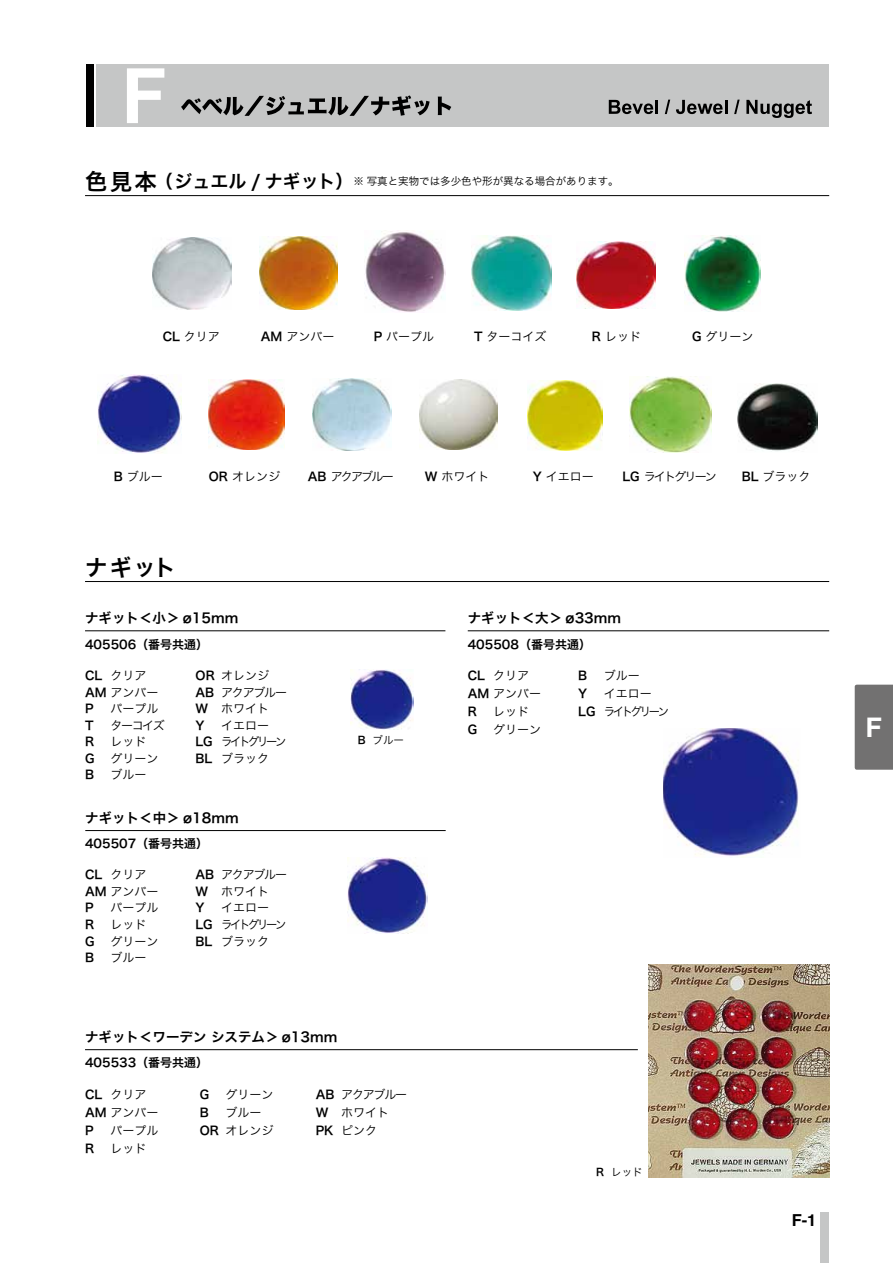
<style>
.page{position:relative;width:893px;height:1263px;background:#fff}
.page>*{position:absolute;margin:0;border:0;box-sizing:border-box;transform-origin:0 0}
.t1{font:700 27px "Helvetica";color:#fff}
.t2{font:22.5px "Hira Kaku Pro W6";color:#000}
.t3{font:700 16.5px "Helvetica";color:#000}
.t4{font:13.5px "Hira Kaku Pro W6";color:#000}
.t5{font:12px/16.5px "Hira Kaku Pro W3";color:#000}
.t6{font:12px "Hira Kaku Pro W6";color:#000}
.t7{font:12px/16.5px "Hira Kaku Pro W3";letter-spacing:-.1em;color:#000}
.t8{font:12px/18px "Hira Kaku Pro W3";letter-spacing:-.05em;color:#000}
.t9{font:12px/18px "Hira Kaku Pro W3";letter-spacing:-.2em;color:#000}
.t10{font:12px "Hira Kaku Pro W3";letter-spacing:-.15em;color:#000}
.t11{font:10.5px "Hira Kaku Pro W3";color:#000}
.s1{font-family:"Hira Kaku Pro W6";font-size:22.5px}
.s2{font-family:"Hira Kaku Pro W6";font-size:18px}
.s3{font-family:"Hira Kaku Pro W6"}
</style>
<div class="page">
<div style="left:821px;top:1212px;width:8px;height:51px;background:#c5c6c6"></div>
<div style="left:855px;top:685px;width:38px;height:85px;background:#727171"></div>
<div style="left:96px;top:65px;width:732px;height:62px;background:#c5c6c6"></div>
<div style="left:86px;top:65px;width:8px;height:62px;background:#000"></div>
<svg style="left:127px;top:68px;width:37px;height:55px"></svg>
<svg style="left:181px;top:95px;width:249px;height:21px"></svg>
<svg style="left:438px;top:97px;width:13px;height:18px"></svg>
<svg style="left:609px;top:100px;width:44px;height:14px"></svg>
<hr style="left:655px;top:100px;width:3px;height:14px;background:#000">
<svg style="left:665px;top:100px;width:5px;height:14px"></svg>
<svg style="left:676px;top:100px;width:51px;height:14px"></svg>
<svg style="left:734px;top:100px;width:6px;height:14px"></svg>
<svg style="left:746px;top:100px;width:66px;height:18px"></svg>
<img style="left:152px;top:238px;width:79px;height:72px">
<hr style="left:85px;top:195px;width:744px;height:1px;background:#000">
<img style="left:259px;top:236px;width:78px;height:74px">
<img style="left:364px;top:231px;width:81px;height:81px">
<img style="left:471px;top:236px;width:80px;height:74px">
<img style="left:577px;top:242px;width:78px;height:67px">
<img style="left:684px;top:236px;width:76px;height:75px">
<img style="left:98px;top:374px;width:83px;height:79px">
<img style="left:208px;top:380px;width:77px;height:70px">
<img style="left:313px;top:378px;width:79px;height:72px">
<img style="left:419px;top:380px;width:79px;height:70px">
<img style="left:527px;top:381px;width:76px;height:69px">
<img style="left:630px;top:376px;width:81px;height:77px">
<img style="left:738px;top:383px;width:80px;height:68px">
<hr style="left:85px;top:581px;width:744px;height:1px;background:#000">
<hr style="left:85px;top:630px;width:360px;height:1px;background:#000">
<img style="left:351px;top:669px;width:63px;height:60px">
<hr style="left:85px;top:830px;width:361px;height:1px;background:#000">
<img style="left:347px;top:858px;width:80px;height:76px">
<img style="left:663px;top:728px;width:136px;height:129px">
<hr style="left:468px;top:630px;width:361px;height:1px;background:#000">
<hr style="left:85px;top:1049px;width:553px;height:1px;background:#000">
<img style="left:648px;top:964px;width:181px;height:214px">
<p class="t11" style="left:85px;top:172px;width:535px"><span class="s1">色見本</span><span class="s2">（ジュエル / ナギット）</span>※ 写真と実物では多少色や形が異なる場合があります。</p>
<p class="t5" style="left:163px;top:327px;width:59px"><span class="s3">CL</span> クリア</p>
<p class="t5" style="left:261px;top:327px;width:75px"><span class="s3">AM</span> アンバー</p>
<p class="t5" style="left:374px;top:327px;width:62px"><span class="s3">P</span> パープル</p>
<p class="t5" style="left:474px;top:327px;width:74px"><span class="s3">T</span> ターコイズ</p>
<p class="t5" style="left:592px;top:327px;width:51px"><span class="s3">R</span> レッド</p>
<p class="t5" style="left:692px;top:327px;width:63px"><span class="s3">G</span> グリーン</p>
<p class="t5" style="left:114px;top:467px;width:51px"><span class="s3">B</span> ブルー</p>
<p class="t5" style="left:209px;top:467px;width:73px"><span class="s3">OR</span> オレンジ</p>
<p class="t5" style="left:308px;top:467px;width:87px"><span class="s3">AB</span> アクアブルー</p>
<p class="t5" style="left:425px;top:467px;width:66px"><span class="s3">W</span> ホワイト</p>
<p class="t5" style="left:533px;top:467px;width:63px"><span class="s3">Y</span> イエロー</p>
<p class="t10" style="left:622px;top:466px;width:96px"><span class="s3">LG</span> ライトグリーン</p>
<p class="t5" style="left:742px;top:467px;width:70px"><span class="s3">BL</span> ブラック</p>
<h2 class="t2" style="left:85px;top:547px;width:93px">ナギット</h2>
<p class="t4" style="left:85px;top:606px;width:155px">ナギット＜小＞ ø15mm</p>
<p class="t6" style="left:85px;top:633px;width:125px">405506（番号共通）</p>
<p class="t5" style="left:85px;top:666px;width:75px"><span class="s3">CL</span> クリア<br><span class="s3">AM</span> アンバー</p>
<p class="t6" style="left:85px;top:698px;width:10px">P</p>
<p class="t5" style="left:111px;top:699px;width:49px">パープル</p>
<p class="t6" style="left:85px;top:714px;width:10px">T</p>
<p class="t5" style="left:111px;top:716px;width:56px">ターコイズ</p>
<p class="t6" style="left:85px;top:731px;width:11px">R</p>
<p class="t5" style="left:111px;top:732px;width:37px">レッド</p>
<p class="t6" style="left:85px;top:747px;width:11px">G</p>
<p class="t5" style="left:111px;top:749px;width:49px">グリーン</p>
<p class="t6" style="left:85px;top:764px;width:11px">B</p>
<p class="t5" style="left:111px;top:765px;width:37px">ブルー</p>
<p class="t5" style="left:196px;top:666px;width:93px"><span class="s3">OR</span> オレンジ<br><span class="s3">AB</span> アクアブルー<br><span class="s3">W</span> ホワイト</p>
<p class="t6" style="left:196px;top:714px;width:11px">Y</p>
<p class="t7" style="left:196px;top:716px;width:92px;text-indent:26px">イエロー<br><span class="s3">LG</span> ライトグリーン<br><span class="s3">BL</span> ブラック</p>
<p class="t4" style="left:85px;top:806px;width:155px">ナギット＜中＞ ø18mm</p>
<p class="t6" style="left:85px;top:833px;width:125px">405507（番号共通）</p>
<p class="t5" style="left:85px;top:866px;width:75px"><span class="s3">CL</span> クリア<br><span class="s3">AM</span> アンバー</p>
<p class="t6" style="left:85px;top:897px;width:10px">P</p>
<p class="t5" style="left:111px;top:899px;width:49px">パープル</p>
<p class="t6" style="left:85px;top:914px;width:11px">R</p>
<p class="t5" style="left:111px;top:915px;width:37px">レッド</p>
<p class="t6" style="left:85px;top:930px;width:11px">G</p>
<p class="t5" style="left:111px;top:932px;width:49px">グリーン</p>
<p class="t6" style="left:85px;top:947px;width:11px">B</p>
<p class="t5" style="left:111px;top:948px;width:37px">ブルー</p>
<p class="t7" style="left:196px;top:866px;width:93px"><span class="s3">AB</span> アクアブルー<br><span class="s3">W</span> ホワイト</p>
<p class="t6" style="left:196px;top:897px;width:11px">Y</p>
<p class="t7" style="left:196px;top:899px;width:92px;text-indent:26px">イエロー<br><span class="s3">LG</span> ライトグリーン<br><span class="s3">BL</span> ブラック</p>
<p class="t11" style="left:358px;top:730px;width:48px"><span class="s3">B</span> ブルー</p>
<p class="t4" style="left:85px;top:1025px;width:254px">ナギット＜ワーデン システム＞ ø13mm</p>
<p class="t6" style="left:85px;top:1052px;width:125px">405533（番号共通）</p>
<p class="t5" style="left:85px;top:1085px;width:75px;line-height:18px"><span class="s3">CL</span> クリア<br><span class="s3">AM</span> アンバー</p>
<p class="t6" style="left:85px;top:1120px;width:10px">P</p>
<p class="t5" style="left:111px;top:1121px;width:49px">パープル</p>
<p class="t6" style="left:85px;top:1138px;width:11px">R</p>
<p class="t5" style="left:111px;top:1139px;width:37px">レッド</p>
<p class="t6" style="left:200px;top:1084px;width:11px">G</p>
<p class="t5" style="left:225px;top:1085px;width:49px">グリーン</p>
<p class="t6" style="left:200px;top:1102px;width:11px">B</p>
<p class="t5" style="left:200px;top:1103px;width:75px;line-height:18px;text-indent:26px">ブルー<br><span class="s3">OR</span> オレンジ</p>
<p class="t8" style="left:316px;top:1085px;width:93px"><span class="s3">AB</span> アクアブルー<br><span class="s3">W</span> ホワイト<br><span class="s3">PK</span> ピンク</p>
<p class="t4" style="left:468px;top:606px;width:155px">ナギット＜大＞ ø33mm</p>
<p class="t6" style="left:468px;top:633px;width:125px">405508（番号共通）</p>
<p class="t5" style="left:468px;top:666px;width:75px;line-height:18px"><span class="s3">CL</span> クリア<br><span class="s3">AM</span> アンバー</p>
<p class="t6" style="left:468px;top:701px;width:11px">R</p>
<p class="t5" style="left:493px;top:702px;width:37px">レッド</p>
<p class="t6" style="left:468px;top:719px;width:11px">G</p>
<p class="t5" style="left:493px;top:720px;width:49px">グリーン</p>
<p class="t6" style="left:578px;top:665px;width:11px">B</p>
<p class="t5" style="left:604px;top:666px;width:37px">ブルー</p>
<p class="t6" style="left:578px;top:683px;width:11px">Y</p>
<p class="t9" style="left:578px;top:684px;width:92px;text-indent:26px">イエロー<br><span class="s3">LG</span> ライトグリーン</p>
<p class="t11" style="left:596px;top:1163px;width:48px"><span class="s3">R</span> レッド</p>
<h3 class="t3" style="left:792px;top:1205px;width:26px">F-1</h3>
<h1 class="t1" style="left:866px;top:703px;width:18px">F</h1>
</div>
